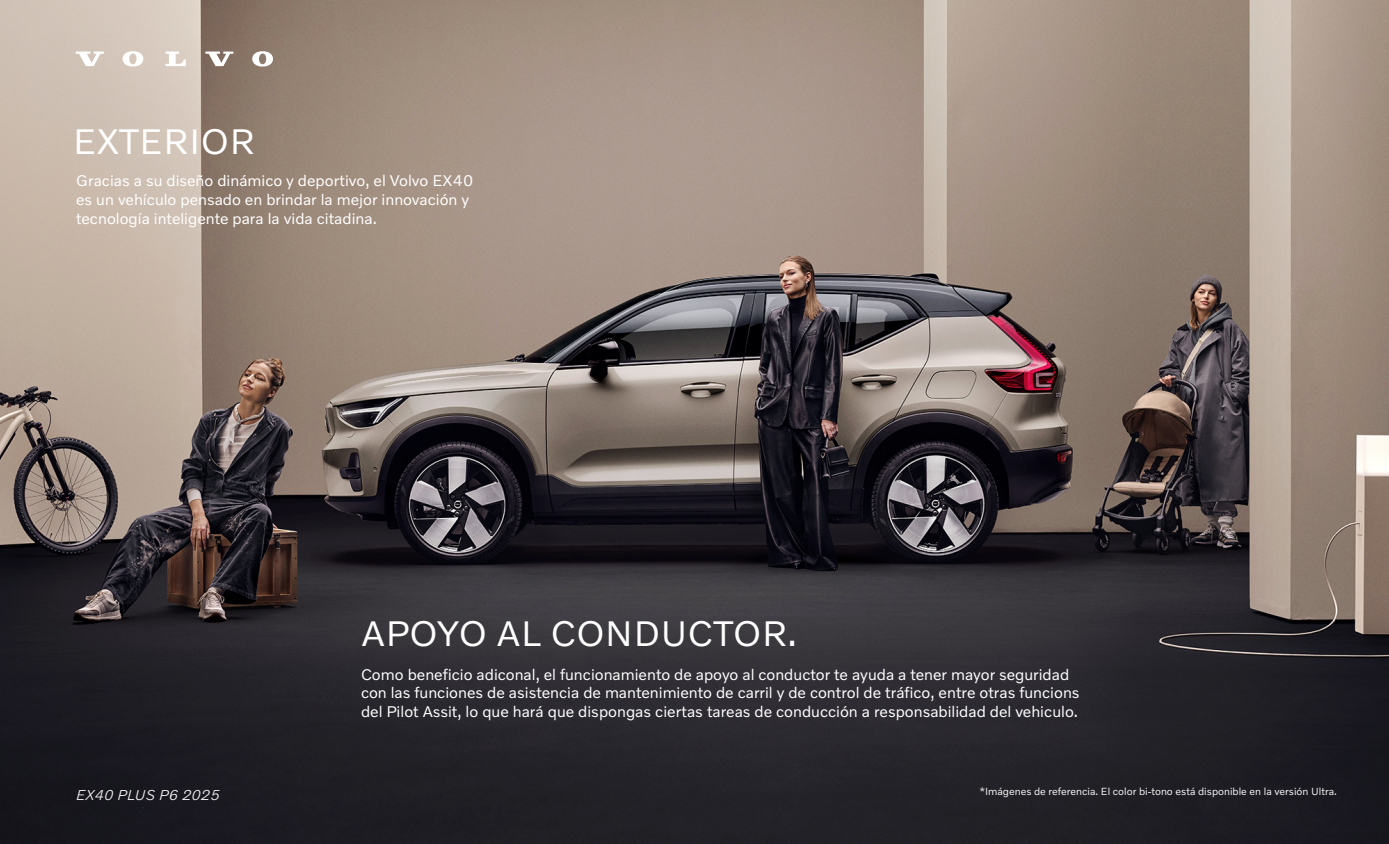
<style>
.page{position:relative;width:1389px;height:844px;background:#fff}
.page>*{position:absolute;margin:0;border:0;box-sizing:border-box;transform-origin:0 0}
.t1{font:36.23px "Volvo Novum";letter-spacing:.02em;color:#fff}
.t2{font:15.75px/18.9px "Volvo Novum";color:#fff}
.t3{font:italic 300 14.53px "Volvo Novum";letter-spacing:.01em;color:#f1f1f1}
.t4{font:10.5px "Volvo Novum";color:#f5f5f5}
</style>
<div class="page">
<img style="left:0;top:0;width:1389px;height:843px">
<svg style="left:76px;top:51px;width:28px;height:15px"></svg>
<svg style="left:166px;top:51px;width:20px;height:15px"></svg>
<svg style="left:123px;top:51px;width:20px;height:16px"></svg>
<svg style="left:205px;top:51px;width:28px;height:15px"></svg>
<svg style="left:252px;top:51px;width:21px;height:16px"></svg>
<h1 class="t1" style="left:73px;top:118px;width:183px">EXTERIOR</h1>
<p class="t2" style="left:76px;top:170px;width:399px">Gracias a su diseño dinámico y deportivo, el Volvo EX40 es un vehículo pensado en brindar la mejor innovación y tecnología inteligente para la vida citadina.</p>
<p class="t3" style="left:76px;top:785px;width:145px">EX40 PLUS P6 2025</p>
<h1 class="t1" style="left:361px;top:610px;width:437px">APOYO AL CONDUCTOR.</h1>
<p class="t2" style="left:361px;top:663px;width:720px">Como beneficio adiconal, el funcionamiento de apoyo al conductor te ayuda a tener mayor seguridad con las funciones de asistencia de mantenimiento de carril y de control de tráfico, entre otras funcions del Pilot Assit, lo que hará que dispongas ciertas tareas de conducción a responsabilidad del vehiculo.</p>
<p class="t4" style="left:980px;top:784px;width:359px">*Imágenes de referencia. El color bi-tono está disponible en la versión Ultra.</p>
</div>
